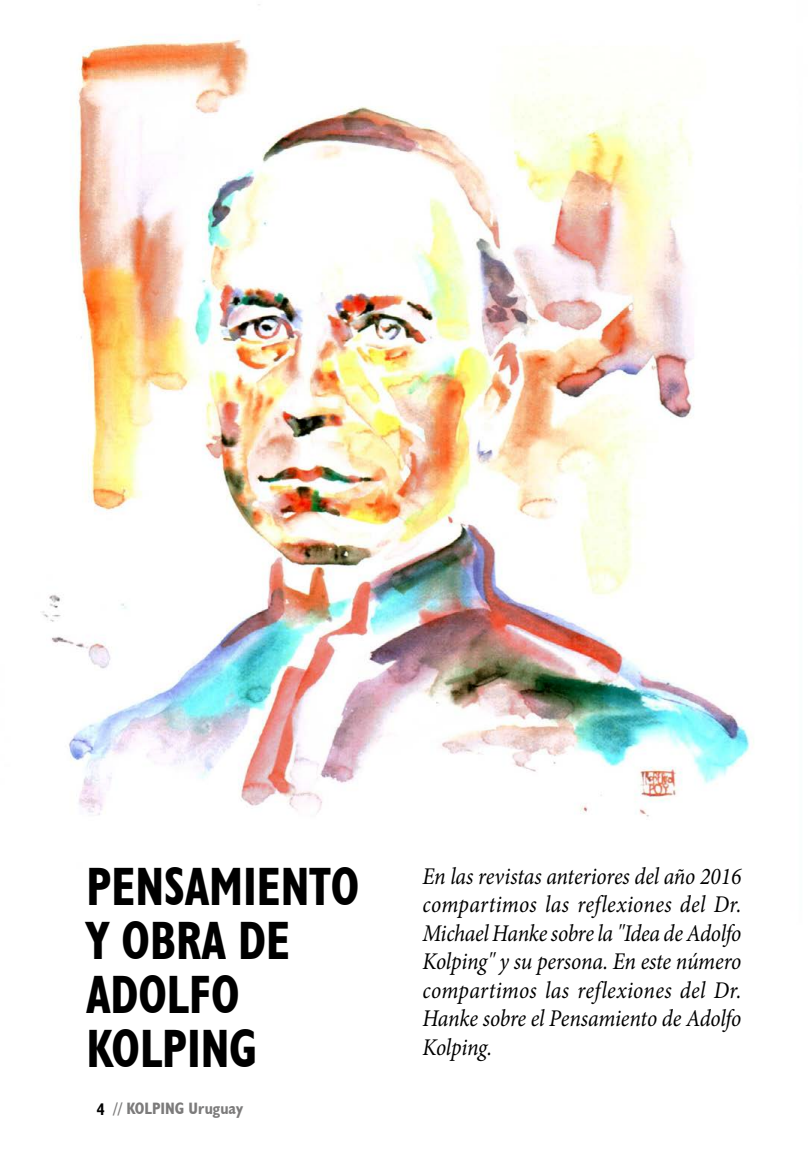
<style>
.page{position:relative;width:808px;height:1170px;background:#fff}
.page>*{position:absolute;margin:0;border:0;box-sizing:border-box;transform-origin:0 0}
.t1{font:700 condensed 54px/54px "Humanist 521 BT";color:#000;scale:.9 1}
.t2{font:italic 24px/28.5px "Minion Pro";letter-spacing:-.01em;color:#000;text-align:justify;scale:.9 1}
.t3{font:700 condensed 16.5px "Humanist 521 BT";color:#7c7b7b}
.s1{color:#000}
</style>
<div class="page">
<img style="left:42px;top:4px;width:712px;height:813px">
<h1 class="t1" style="left:87px;top:857px;width:305px">PENSAMIENTO<br>Y OBRA DE<br>ADOLFO<br>KOLPING</h1>
<p class="t3" style="left:97px;top:1098px;width:148px"><span class="s1">4</span> // KOLPING Uruguay</p>
<p class="t2" style="left:422px;top:861px;width:356px">En las revistas anteriores del año 2016 compartimos las reflexiones del Dr.<br>Michael Hanke sobre la "Idea de Adolfo Kolping" y su persona. En este número compartimos las reflexiones del Dr.<br>Hanke sobre el Pensamiento de Adolfo Kolping.</p>
</div>
